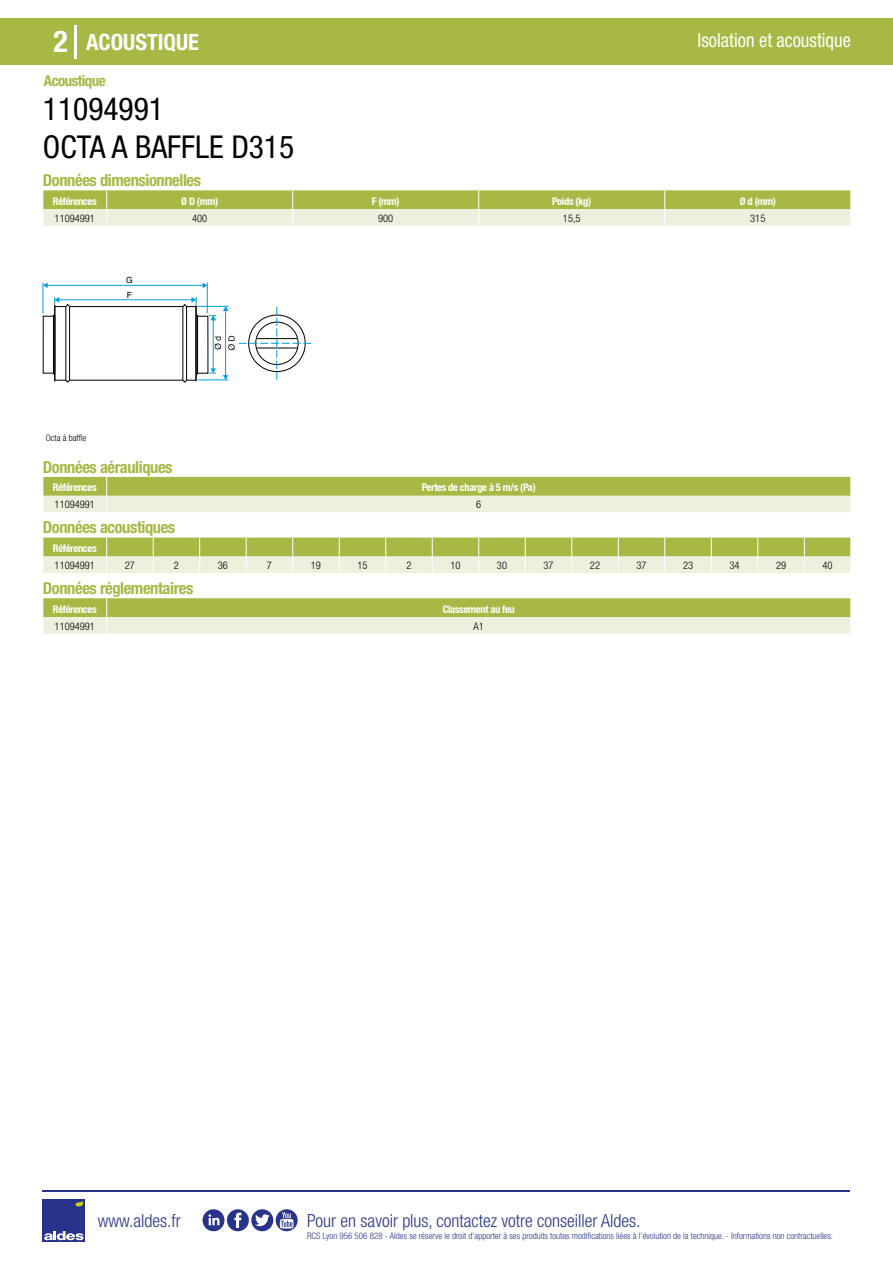
<style>
.page{position:relative;width:893px;height:1263px;background:#fff}
.page>*{position:absolute;margin:0;border:0;box-sizing:border-box;transform-origin:0 0}
.t1{font:condensed 31.5px/37.8px "Helvetica Neue LT Std";color:#000}
.t2{font:700 condensed 30px "Helvetica Neue LT Std";color:#fff}
.t3{font:700 condensed 22.5px "Helvetica Neue LT Std";color:#fff}
.t4{font:condensed 19.5px "Helvetica Neue LT Std";color:#fff;scale:.95 1}
.t5{font:300 condensed 18px "Helvetica Neue";color:#28348b}
.t6{font:700 condensed 16.5px "Helvetica Neue LT Std";letter-spacing:-.025em;color:#a9b745}
.t7{font:700 condensed 15px "Helvetica Neue LT Std";letter-spacing:-.035em;color:#a9b745}
.t8{font:700 condensed 10.5px "Helvetica Neue";letter-spacing:-.03em;color:#fff}
.t9{font:300 condensed 10.5px "Helvetica Neue";color:#000}
.t10{font:300 condensed 9px "Helvetica Neue";color:#28348b}
.t11{font:300 condensed 9px "Helvetica Neue";color:#000}
.t12{font:8.4px/14.7px "Helvetica";color:#000}
</style>
<div class="page">
<div style="left:0;top:18px;width:893px;height:46px;background:#a9b745"></div>
<hr style="left:74px;top:25px;width:2px;height:33px;background:#fff">
<div style="left:43px;top:1199px;width:42px;height:43px;background:#28348b"></div>
<svg style="left:44px;top:1231px;width:40px;height:9px"></svg>
<svg style="left:75px;top:1201px;width:8px;height:5px"></svg>
<hr style="left:43px;top:1190px;width:807px;height:1px;background:#28348b">
<svg style="left:203px;top:1209px;width:95px;height:22px"></svg>
<svg style="left:43px;top:190px;width:808px;height:36px;background:#cad28f"></svg>
<hr style="left:207px;top:283px;width:1px;height:30px;background:#009fe3">
<hr style="left:43px;top:283px;width:1px;height:31px;background:#009fe3">
<hr style="left:45px;top:285px;width:161px;height:1px;background:#009fe3">
<svg style="left:203px;top:283px;width:4px;height:5px"></svg>
<svg style="left:43px;top:283px;width:5px;height:5px"></svg>
<svg style="left:43px;top:297px;width:269px;height:86px"></svg>
<svg style="left:43px;top:477px;width:808px;height:35px;background:#c8d18c"></svg>
<svg style="left:43px;top:538px;width:808px;height:35px;background:#cad38f"></svg>
<svg style="left:43px;top:598px;width:808px;height:36px;background:#cad28e"></svg>
<h2 class="t2" style="left:54px;top:24px;width:16px">2</h2>
<h3 class="t3" style="left:86px;top:28px;width:114px">ACOUSTIQUE</h3>
<h3 class="t4" style="left:697px;top:29px;width:163px">Isolation et acoustique</h3>
<h3 class="t7" style="left:44px;top:71px;width:63px">Acoustique</h3>
<h1 class="t1" style="left:43px;top:90px;width:253px">11094991<br>OCTA A BAFFLE D315</h1>
<h3 class="t6" style="left:43px;top:170px;width:160px">Données dimensionnelles</h3>
<p class="t8" style="left:53px;top:195px;width:45px">Références</p>
<p class="t8" style="left:181px;top:195px;width:38px">Ø D (mm)</p>
<p class="t8" style="left:372px;top:195px;width:29px">F (mm)</p>
<p class="t8" style="left:552px;top:195px;width:41px">Poids (kg)</p>
<p class="t8" style="left:740px;top:195px;width:38px">Ø d (mm)</p>
<p class="t9" style="left:55px;top:212px;width:42px">11094991</p>
<p class="t9" style="left:192px;top:212px;width:17px">400</p>
<p class="t9" style="left:378px;top:212px;width:17px">900</p>
<p class="t9" style="left:563px;top:212px;width:19px">15,5</p>
<p class="t9" style="left:750px;top:212px;width:17px">315</p>
<p class="t12" style="left:126px;top:273px;width:8px">G<br>F</p>
<p class="t11" style="left:46px;top:433px;width:42px">Octa à baffle</p>
<h3 class="t6" style="left:43px;top:457px;width:131px">Données aérauliques</h3>
<p class="t8" style="left:53px;top:481px;width:45px">Références</p>
<p class="t8" style="left:422px;top:481px;width:116px">Pertes de charge à 5 m/s (Pa)</p>
<p class="t9" style="left:55px;top:498px;width:42px">11094991</p>
<p class="t9" style="left:476px;top:498px;width:7px">6</p>
<h3 class="t6" style="left:43px;top:517px;width:134px">Données acoustiques</h3>
<p class="t8" style="left:53px;top:542px;width:45px">Références</p>
<p class="t9" style="left:55px;top:559px;width:42px">11094991</p>
<p class="t9" style="left:125px;top:559px;width:12px">27</p>
<p class="t9" style="left:174px;top:559px;width:7px">2</p>
<p class="t9" style="left:218px;top:559px;width:12px">36</p>
<p class="t9" style="left:267px;top:559px;width:7px">7</p>
<p class="t9" style="left:311px;top:559px;width:12px">19</p>
<p class="t9" style="left:357px;top:559px;width:12px">15</p>
<p class="t9" style="left:406px;top:559px;width:7px">2</p>
<p class="t9" style="left:450px;top:559px;width:12px">10</p>
<p class="t9" style="left:497px;top:559px;width:12px">30</p>
<p class="t9" style="left:543px;top:559px;width:12px">37</p>
<p class="t9" style="left:590px;top:559px;width:12px">22</p>
<p class="t9" style="left:636px;top:559px;width:12px">37</p>
<p class="t9" style="left:683px;top:559px;width:12px">23</p>
<p class="t9" style="left:729px;top:559px;width:12px">34</p>
<p class="t9" style="left:776px;top:559px;width:12px">29</p>
<p class="t9" style="left:822px;top:559px;width:12px">40</p>
<h3 class="t6" style="left:43px;top:578px;width:152px">Données réglementaires</h3>
<p class="t8" style="left:53px;top:603px;width:45px">Références</p>
<p class="t8" style="left:443px;top:603px;width:74px">Classement au feu</p>
<p class="t9" style="left:55px;top:620px;width:42px">11094991</p>
<p class="t9" style="left:474px;top:620px;width:12px">A1</p>
<h3 class="t5" style="left:98px;top:1211px;width:84px">www.aldes.fr</h3>
<h3 class="t5" style="left:307px;top:1211px;width:335px">Pour en savoir plus, contactez votre conseiller Aldes.</h3>
<p class="t10" style="left:307px;top:1230px;width:528px">RCS Lyon 956 506 828 - Aldes se réserve le droit d’apporter à ses produits toutes modifications liées à l’évolution de la technique. - Informations non contractuelles.</p>
</div>
